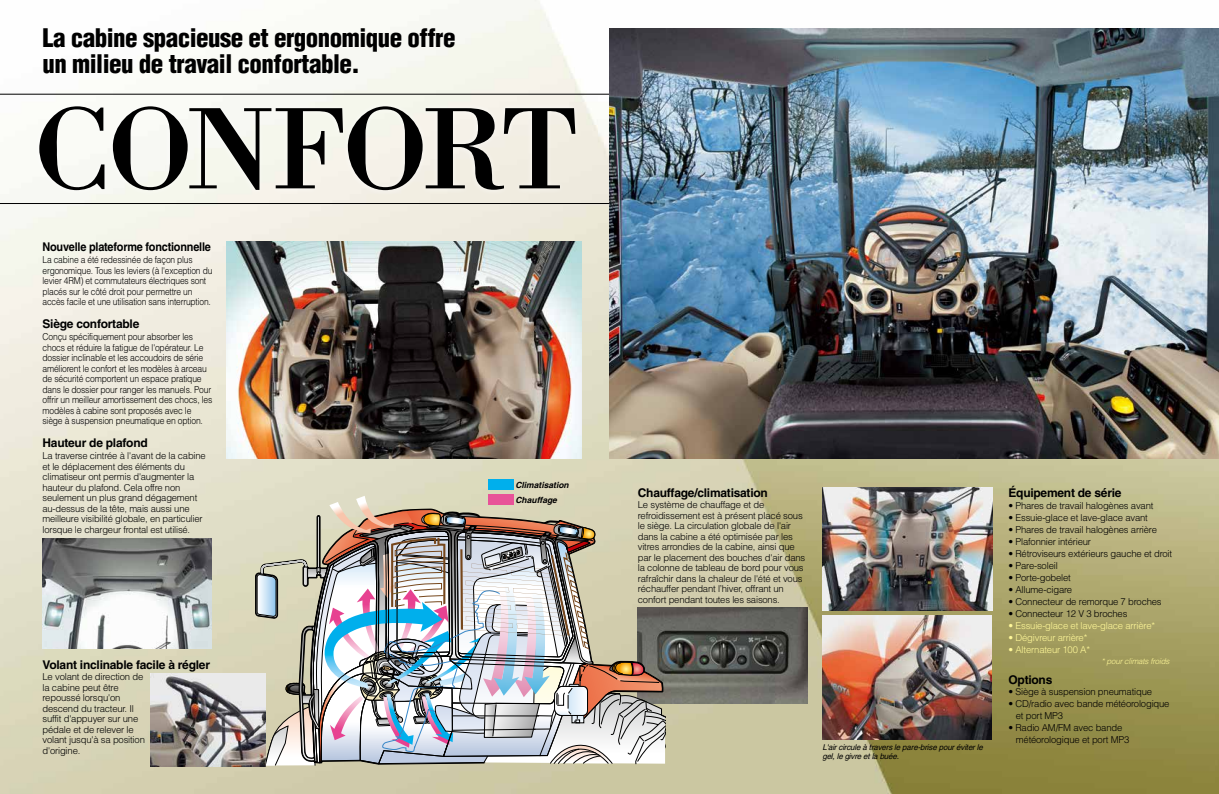
<style>
.page{position:relative;width:1219px;height:794px;background:#fff}
.page>*{position:absolute;margin:0;border:0;box-sizing:border-box;transform-origin:0 0}
.t1{font:120px "Bodoni";letter-spacing:-.055em;color:#000}
.t2{font:900 condensed 25px/26px "Helvetica";letter-spacing:-.02em;color:#000}
.t3{font:700 12px "Helvetica";letter-spacing:-.02em;color:#000}
.t4{font:700 12px "Helvetica";letter-spacing:-.02em;color:#000;scale:.91 1}
.t5{font:300 9.5px/10.5px "Helvetica";letter-spacing:-.02em;color:#000}
.t6{font:300 9.5px/10.5px "Helvetica";letter-spacing:-.02em;color:#000;scale:.9 1}
.t7{font:300 9.5px/10.5px "Helvetica";letter-spacing:-.02em;color:#000;scale:.89 1}
.t8{font:300 9.5px "Helvetica";letter-spacing:-.02em;color:#fff899}
.t9{font:italic 700 8.5px "Helvetica";color:#000}
.t10{font:italic 8px/9px "Helvetica";letter-spacing:-.02em;color:#000}
.t11{font:italic 300 8px "Helvetica";letter-spacing:-.02em;color:#fff899}
</style>
<div class="page">
<img style="left:0;top:0;width:1219px;height:794px">
<div style="left:33px;top:100px;width:548px;height:96px;background:#fff;opacity:.75"></div>
<hr style="left:0;top:94px;width:1219px;height:1px;background:#000">
<hr style="left:0;top:203px;width:1219px;height:1px;background:#000">
<img style="left:822px;top:487px;width:170px;height:123px">
<img style="left:822px;top:615px;width:170px;height:124px">
<img style="left:666px;top:607px;width:142px;height:96px">
<img style="left:255px;top:496px;width:411px;height:277px">
<div style="left:488px;top:495px;width:25px;height:10px;background:#e85298"></div>
<div style="left:488px;top:479px;width:26px;height:10px;background:#00afec"></div>
<img style="left:151px;top:674px;width:114px;height:92px">
<img style="left:42px;top:538px;width:170px;height:110px">
<img style="left:609px;top:28px;width:610px;height:431px">
<img style="left:227px;top:241px;width:354px;height:218px">
<h2 class="t2" style="left:43px;top:25px;width:415px">La cabine spacieuse et ergonomique offre un milieu de travail confortable.</h2>
<h1 class="t1" style="left:33px;top:75px;width:548px">CONFORT</h1>
<p class="t4" style="left:43px;top:240px;width:187px">Nouvelle plateforme fonctionnelle</p>
<p class="t7" style="left:43px;top:254px;width:192px">La cabine a été redessinée de façon plus ergonomique. Tous les leviers (à l'exception du levier 4RM) et commutateurs électriques sont placés sur le côté droit pour permettre un accès facile et une utilisation sans interruption.</p>
<p class="t3" style="left:43px;top:317px;width:98px">Siège confortable</p>
<p class="t6" style="left:43px;top:331px;width:190px">Conçu spécifiquement pour absorber les chocs et réduire la fatigue de l'opérateur. Le dossier inclinable et les accoudoirs de série améliorent le confort et les modèles à arceau de sécurité comportent un espace pratique dans le dossier pour ranger les manuels. Pour offrir un meilleur amortissement des chocs, les modèles à cabine sont proposés avec le siège à suspension pneumatique en option.</p>
<p class="t3" style="left:43px;top:436px;width:107px">Hauteur de plafond</p>
<p class="t5" style="left:43px;top:450px;width:165px">La traverse cintrée à l'avant de la cabine et le déplacement des éléments du climatiseur ont permis d'augmenter la hauteur du plafond. Cela offre non seulement un plus grand dégagement au-dessus de la tête, mais aussi une meilleure visibilité globale, en particulier lorsque le chargeur frontal est utilisé.</p>
<p class="t3" style="left:43px;top:657px;width:169px">Volant inclinable facile à régler</p>
<p class="t5" style="left:43px;top:671px;width:104px">Le volant de direction de la cabine peut être repoussé lorsqu'on descend du tracteur. Il suffit d'appuyer sur une pédale et de relever le volant jusqu'à sa position d'origine.</p>
<p class="t9" style="left:515px;top:479px;width:55px">Climatisation</p>
<p class="t9" style="left:515px;top:495px;width:43px">Chauffage</p>
<p class="t3" style="left:638px;top:485px;width:132px">Chauffage/climatisation</p>
<p class="t5" style="left:638px;top:499px;width:169px">Le système de chauffage et de refroidissement est à présent placé sous le siège. La circulation globale de l'air dans la cabine a été optimisée par les vitres arrondies de la cabine, ainsi que par le placement des bouches d'air dans la colonne de tableau de bord pour vous rafraîchir dans la chaleur de l'été et vous réchauffer pendant l’hiver, offrant un confort pendant toutes les saisons.</p>
<p class="t10" style="left:822px;top:742px;width:162px">L'air circule à travers le pare-brise pour éviter le gel, le givre et la buée.</p>
<p class="t3" style="left:1008px;top:486px;width:115px">Équipement de série</p>
<p class="t5" style="left:1008px;top:500px;width:146px">• Phares de travail halogènes avant</p>
<p class="t5" style="left:1008px;top:512px;width:141px">• Essuie-glace et lave-glace avant</p>
<p class="t5" style="left:1008px;top:524px;width:150px">• Phares de travail halogènes arrière</p>
<p class="t5" style="left:1008px;top:536px;width:84px">• Plafonnier intérieur</p>
<p class="t5" style="left:1008px;top:548px;width:165px">• Rétroviseurs extérieurs gauche et droit</p>
<p class="t5" style="left:1008px;top:560px;width:51px">• Pare-soleil</p>
<p class="t5" style="left:1008px;top:572px;width:64px">• Porte-gobelet</p>
<p class="t5" style="left:1008px;top:584px;width:65px">• Allume-cigare</p>
<p class="t5" style="left:1008px;top:596px;width:155px">• Connecteur de remorque 7 broches</p>
<p class="t5" style="left:1008px;top:608px;width:120px">• Connecteur 12 V 3 broches</p>
<p class="t8" style="left:1008px;top:620px;width:148px">• Essuie-glace et lave-glace arrière*</p>
<p class="t8" style="left:1008px;top:632px;width:80px">• Dégivreur arrière*</p>
<p class="t8" style="left:1008px;top:644px;width:83px">• Alternateur 100 A*</p>
<p class="t11" style="left:1101px;top:656px;width:70px">* pour climats froids</p>
<p class="t3" style="left:1008px;top:672px;width:45px">Options</p>
<p class="t5" style="left:1008px;top:686px;width:145px">• Siège à suspension pneumatique</p>
<p class="t5" style="left:1016px;top:698px;width:155px;line-height:12px;text-indent:-7px">• CD/radio avec bande météorologique et port MP3</p>
<p class="t5" style="left:1016px;top:722px;width:115px;line-height:12px;text-indent:-7px">• Radio AM/FM avec bande météorologique et port MP3</p>
</div>
